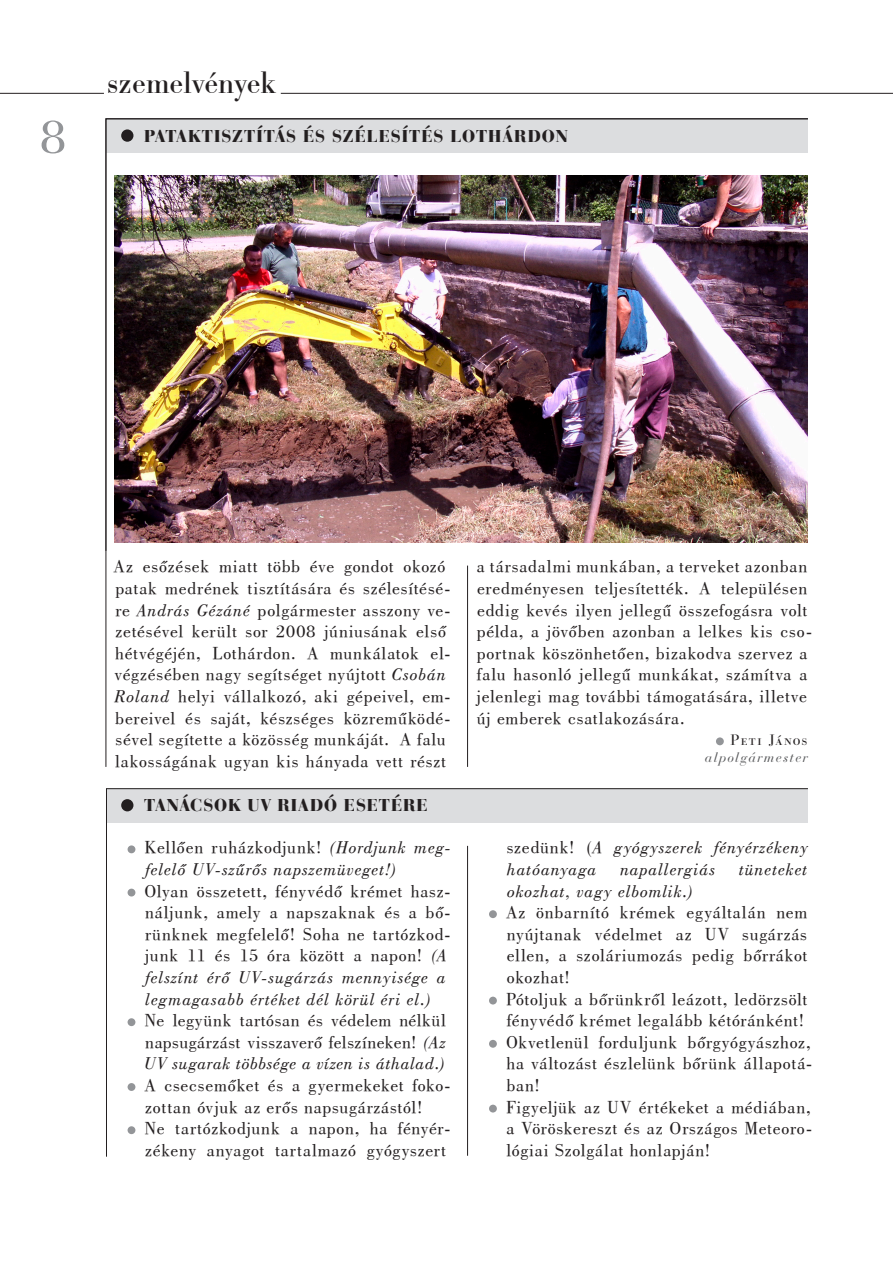
<style>
.page{position:relative;width:893px;height:1263px;background:#fff}
.page>*{position:absolute;margin:0;border:0;box-sizing:border-box;transform-origin:0 0}
.t1{font:51px "Bodoni Bk PFL";color:#939598}
.t2{font:30px "B Bodoni PFL";letter-spacing:.02em;color:#231f20}
.t3{font:18px/21.6px "Bodoni Bk PFL";letter-spacing:.04em;color:#231f20}
.t4{font:italic 18px/21.6px "Bodoni Bk PFL";letter-spacing:.045em;color:#231f20}
.t5{font:18px "Bauer Bodoni Blk PFL";letter-spacing:.055em;color:#231f20}
.t6{font:15px "Bauer Bodoni SCPFL";letter-spacing:.09em;color:#231f20}
.t7{font:italic 13.5px "Bauer Bodoni Os FPFL";letter-spacing:.105em;color:#57585a}
.s1{font-style:italic}
.s2{font-style:normal}
</style>
<div class="page">
<hr style="left:0;top:93px;width:893px;height:1px;background:#231f20">
<svg style="left:96px;top:92px;width:198px;height:27px"></svg>
<img style="left:106px;top:118px;width:702px;height:433px">
<svg style="left:106px;top:788px;width:702px;height:369px"></svg>
<h1 class="t1" style="left:41px;top:105px;width:27px">8</h1>
<h2 class="t2" style="left:107px;top:66px;width:170px">szemelvények</h2>
<p class="t5" style="left:144px;top:124px;width:425px">PATAKTISZTÍTÁS ÉS SZÉLESÍTÉS LOTHÁRDON</p>
<p class="t3" style="left:114px;top:555px;width:338px">Az esőzések miatt több éve gondot okozó patak medrének tisztítására és szélesítésé&shy;re <span class="s1">András Gézáné</span> polgármester asszony ve&shy;zetésével került sor 2008 júniusának első hétvégéjén, Lothárdon. A munkálatok el&shy;végzésében nagy segítséget nyújtott <span class="s1">Csobán Roland</span> helyi vállalkozó, aki gépeivel, em&shy;bereivel és saját, készséges közreműködé&shy;sével segítette a közösség munkáját. A falu lakosságának ugyan kis hányada vett részt</p>
<p class="t5" style="left:144px;top:794px;width:285px">TANÁCSOK UV RIADÓ ESETÉRE</p>
<p class="t4" style="left:145px;top:836px;width:308px"><span class="s2">Kellően ruházkodjunk!</span> (Hordjunk meg&shy;felelő UV-szűrős napszemüveget!)</p>
<p class="t3" style="left:145px;top:879px;width:307px">Olyan összetett, fényvédő krémet hasz&shy;náljunk, amely a napszaknak és a bő&shy;rünknek megfelelő! Soha ne tartózkod&shy;junk 11 és 15 óra között a napon! <span class="s1">(A felszínt érő UV-sugárzás mennyisége a legmagasabb értéket dél körül éri el.)</span></p>
<p class="t3" style="left:144px;top:1009px;width:303px;text-align:justify">Ne legyünk tartósan és védelem nélkül napsugárzást visszaverő felszíneken! <span class="s1">(Az UV sugarak többsége a vízen is áthalad.)</span></p>
<p class="t3" style="left:145px;top:1074px;width:307px">A csecsemőket és a gyermekeket foko&shy;zottan óvjuk az erős napsugárzástól!<br>Ne tartózkodjunk a napon, ha fényér&shy;zékeny anyagot tartalmazó gyógyszert</p>
<p class="t3" style="left:476px;top:555px;width:337px">a társadalmi munkában, a terveket azonban eredményesen teljesítették. A településen eddig kevés ilyen jellegű összefogásra volt példa, a jövőben azonban a lelkes kis cso&shy;portnak köszönhetően, bizakodva szervez a falu hasonló jellegű munkákat, számítva a jelenlegi mag további támogatására, illetve új emberek csatlakozására.</p>
<p class="t6" style="left:730px;top:731px;width:78px">Peti János</p>
<p class="t7" style="left:705px;top:749px;width:104px">alpolgármester</p>
<p class="t4" style="left:507px;top:836px;width:303px"><span class="s2">szedünk! (</span>A gyógyszerek fényérzékeny hatóanyaga</p>
<p class="t4" style="left:620px;top:858px;width:97px">napallergiás</p>
<p class="t4" style="left:739px;top:858px;width:70px">tüneteket</p>
<p class="t4" style="left:507px;top:879px;width:188px">okozhat, vagy elbomlik.)</p>
<p class="t3" style="left:506px;top:901px;width:307px">Az önbarnító krémek egyáltalán nem nyújtanak védelmet az UV sugárzás ellen, a szoláriumozás pedig bőrrákot okozhat!<br>Pótoljuk a bőrünkről leázott, ledörzsölt fényvédő krémet legalább kétóránként!<br>Okvetlenül forduljunk bőrgyógyászhoz, ha változást észlelünk bőrünk állapotá&shy;ban!<br>Figyeljük az UV értékeket a médiában, a Vöröskereszt és az Országos Meteoro&shy;lógiai Szolgálat honlapján!</p>
</div>
